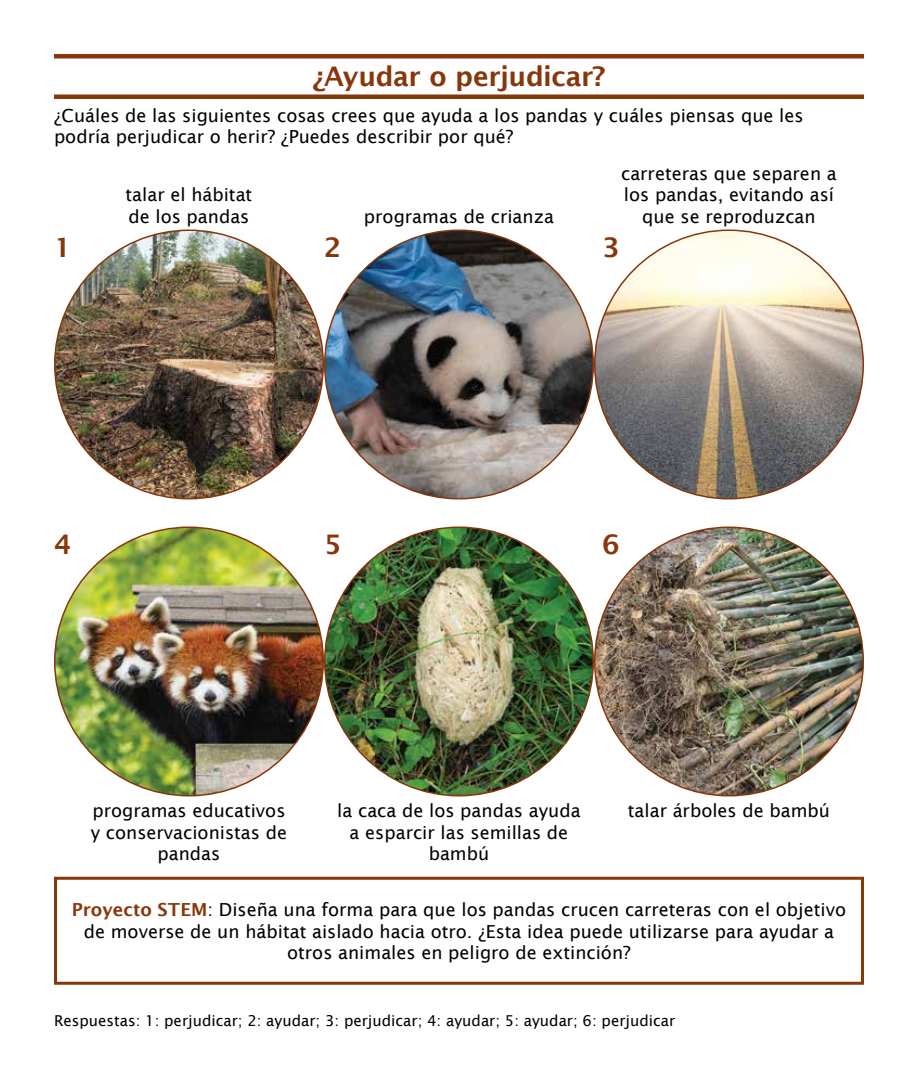
<style>
.page{position:relative;width:918px;height:1080px;background:#fff}
.page>*{position:absolute;margin:0;border:0;box-sizing:border-box;transform-origin:0 0}
.t1{font:600 27px "Lucida Sans";letter-spacing:-.015em;color:#88360b}
.t2{font:18px/21.6px "Lucida Sans";color:#000;text-align:center}
.t3{font:15px "Lucida Sans";color:#000}
.s1{font-weight:600;color:#88360b}
</style>
<div class="page">
<img style="left:55px;top:230px;width:268px;height:269px;border-radius:134px">
<img style="left:325px;top:230px;width:268px;height:269px;border-radius:134px">
<img style="left:595px;top:230px;width:268px;height:269px;border-radius:134px">
<img style="left:55px;top:527px;width:268px;height:269px;border-radius:134px">
<img style="left:325px;top:527px;width:268px;height:269px;border-radius:134px">
<img style="left:595px;top:527px;width:268px;height:269px;border-radius:134px">
<div style="left:54px;top:94px;width:810px;height:5px;background:#88360b"></div>
<hr style="left:54px;top:54px;width:810px;height:4px;background:#88360b">
<div style="left:54px;top:877px;width:810px;height:108px;border:3px solid #88360b"></div>
<h1 class="t1" style="left:312px;top:61px;width:294px">¿Ayudar o perjudicar?</h1>
<p class="t2" style="left:54px;top:105px;width:751px;text-align:left">¿Cuáles de las siguientes cosas crees que ayuda a los pandas y cuáles piensas que les podría perjudicar o herir? ¿Puedes describir por qué?</p>
<p class="t2" style="left:126px;top:184px;width:128px;text-align:left">talar el hábitat de los pandas</p>
<p class="t2" style="left:364px;top:205px;width:192px">programas de crianza</p>
<p class="t2" style="left:621px;top:162px;width:217px">carreteras que separen a los pandas, evitando así que se reproduzcan</p>
<h1 class="t1" style="left:54px;top:232px;width:19px">1</h1>
<h1 class="t1" style="left:324px;top:232px;width:19px">2</h1>
<h1 class="t1" style="left:603px;top:232px;width:19px">3</h1>
<h1 class="t1" style="left:54px;top:529px;width:19px">4</h1>
<h1 class="t1" style="left:324px;top:529px;width:19px">5</h1>
<h1 class="t1" style="left:603px;top:529px;width:19px">6</h1>
<p class="t2" style="left:91px;top:800px;width:198px">programas educativos y conservacionistas de pandas</p>
<p class="t2" style="left:337px;top:800px;width:245px">la caca de los pandas ayuda a esparcir las semillas de bambú</p>
<p class="t2" style="left:628px;top:800px;width:204px">talar árboles de bambú</p>
<p class="t2" style="left:72px;top:899px;width:776px"><span class="s1">Proyecto STEM</span>: Diseña una forma para que los pandas crucen carreteras con el objetivo de moverse de un hábitat aislado hacia otro. ¿Esta idea puede utilizarse para ayudar a otros animales en peligro de extinción?</p>
<p class="t3" style="left:54px;top:1012px;width:623px">Respuestas: 1: perjudicar; 2: ayudar; 3: perjudicar; 4: ayudar; 5: ayudar; 6: perjudicar</p>
</div>
